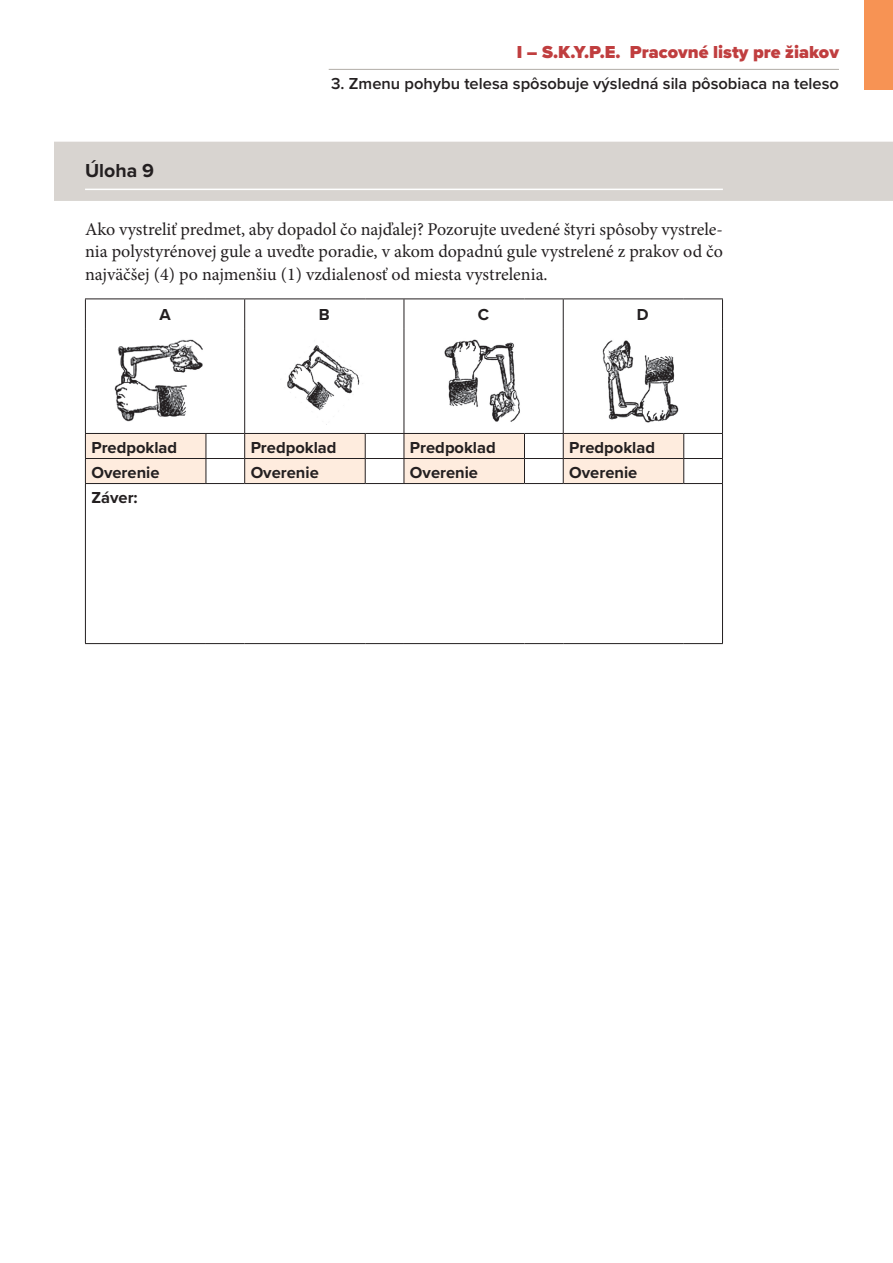
<style>
.page{position:relative;width:893px;height:1263px;background:#fff}
.page>*{position:absolute;margin:0;border:0;box-sizing:border-box;transform-origin:0 0}
.t1{font:700 19.5px "Proxima Nova";color:#231f20}
.t2{font:18px/22.5px "Minion Pro";color:#231f20;text-align:justify}
.t3{font:900 18px "Proxima Nova";color:#c03e3f}
.t4{font:700 16.5px "Proxima Nova";color:#231f20}
.t5{font:600 16.5px "Proxima Nova";color:#231f20}
</style>
<div class="page">
<hr style="left:329px;top:69px;width:510px;height:1px;background:#b1ada7">
<div style="left:864px;top:0;width:29px;height:89px;background:#f79354"></div>
<div style="left:54px;top:142px;width:839px;height:59px;background:#d8d4d0"></div>
<hr style="left:85px;top:189px;width:638px;height:1px;background:#fff">
<hr style="left:85px;top:298px;width:121px;height:1px;background:#231f20">
<hr style="left:85px;top:299px;width:1px;height:30px;background:#231f20">
<hr style="left:206px;top:298px;width:39px;height:1px;background:#231f20">
<hr style="left:245px;top:298px;width:120px;height:1px;background:#231f20">
<hr style="left:244px;top:299px;width:1px;height:30px;background:#231f20">
<hr style="left:365px;top:298px;width:39px;height:1px;background:#231f20">
<hr style="left:404px;top:298px;width:120px;height:1px;background:#231f20">
<hr style="left:404px;top:299px;width:1px;height:30px;background:#231f20">
<hr style="left:524px;top:298px;width:39px;height:1px;background:#231f20">
<hr style="left:563px;top:298px;width:121px;height:1px;background:#231f20">
<hr style="left:563px;top:299px;width:1px;height:30px;background:#231f20">
<hr style="left:684px;top:298px;width:39px;height:1px;background:#231f20">
<hr style="left:722px;top:299px;width:1px;height:30px;background:#231f20">
<hr style="left:85px;top:329px;width:1px;height:104px;background:#231f20">
<hr style="left:244px;top:329px;width:1px;height:104px;background:#231f20">
<hr style="left:404px;top:329px;width:1px;height:104px;background:#231f20">
<hr style="left:563px;top:329px;width:1px;height:104px;background:#231f20">
<hr style="left:722px;top:329px;width:1px;height:104px;background:#231f20">
<hr style="left:684px;top:433px;width:39px;height:1px;background:#231f20">
<hr style="left:684px;top:458px;width:39px;height:1px;background:#231f20">
<svg style="left:85px;top:433px;width:599px;height:50px"></svg>
<svg style="left:722px;top:434px;width:1px;height:49px"></svg>
<hr style="left:85px;top:483px;width:121px;height:1px;background:#231f20">
<hr style="left:85px;top:484px;width:1px;height:159px;background:#231f20">
<hr style="left:206px;top:483px;width:39px;height:1px;background:#231f20">
<hr style="left:245px;top:483px;width:120px;height:1px;background:#231f20">
<hr style="left:365px;top:483px;width:39px;height:1px;background:#231f20">
<hr style="left:404px;top:483px;width:120px;height:1px;background:#231f20">
<hr style="left:524px;top:483px;width:39px;height:1px;background:#231f20">
<hr style="left:563px;top:483px;width:121px;height:1px;background:#231f20">
<hr style="left:684px;top:483px;width:39px;height:1px;background:#231f20">
<hr style="left:722px;top:484px;width:1px;height:159px;background:#231f20">
<hr style="left:85px;top:643px;width:121px;height:1px;background:#231f20">
<hr style="left:206px;top:643px;width:39px;height:1px;background:#231f20">
<hr style="left:245px;top:643px;width:120px;height:1px;background:#231f20">
<hr style="left:365px;top:643px;width:39px;height:1px;background:#231f20">
<hr style="left:404px;top:643px;width:120px;height:1px;background:#231f20">
<hr style="left:524px;top:643px;width:39px;height:1px;background:#231f20">
<hr style="left:563px;top:643px;width:121px;height:1px;background:#231f20">
<hr style="left:684px;top:643px;width:39px;height:1px;background:#231f20">
<img style="left:114px;top:339px;width:89px;height:83px">
<img style="left:287px;top:340px;width:73px;height:85px">
<img style="left:444px;top:339px;width:76px;height:83px">
<img style="left:602px;top:340px;width:77px;height:83px">
<p class="t1" style="left:85px;top:156px;width:71px">Úloha 9</p>
<p class="t3" style="left:517px;top:38px;width:324px">I – S.K.Y.P.E. Pracovné listy pre žiakov</p>
<p class="t5" style="left:331px;top:71px;width:509px">3. Zmenu pohybu telesa spôsobuje výsledná sila pôsobiaca na teleso</p>
<p class="t2" style="left:85px;top:218px;width:639px">Ako vystreliť predmet, aby dopadol čo najďalej? Pozorujte uvedené štyri spôsoby vystrele&shy;nia polystyrénovej gule a uveďte poradie, v akom dopadnú gule vystrelené z prakov od čo najväčšej (4) po najmenšiu (1) vzdialenosť od miesta vystrelenia.</p>
<p class="t4" style="left:159px;top:303px;width:13px">A</p>
<p class="t4" style="left:319px;top:303px;width:12px">B</p>
<p class="t4" style="left:478px;top:303px;width:13px">C</p>
<p class="t4" style="left:637px;top:303px;width:13px">D</p>
<p class="t4" style="left:91px;top:435px;width:87px">Predpoklad</p>
<p class="t4" style="left:251px;top:435px;width:87px">Predpoklad</p>
<p class="t4" style="left:410px;top:435px;width:87px">Predpoklad</p>
<p class="t4" style="left:569px;top:435px;width:87px">Predpoklad</p>
<p class="t4" style="left:91px;top:460px;width:70px">Overenie</p>
<p class="t4" style="left:251px;top:460px;width:70px">Overenie</p>
<p class="t4" style="left:410px;top:460px;width:70px">Overenie</p>
<p class="t4" style="left:569px;top:460px;width:70px">Overenie</p>
<p class="t4" style="left:91px;top:485px;width:48px">Záver:</p>
</div>
